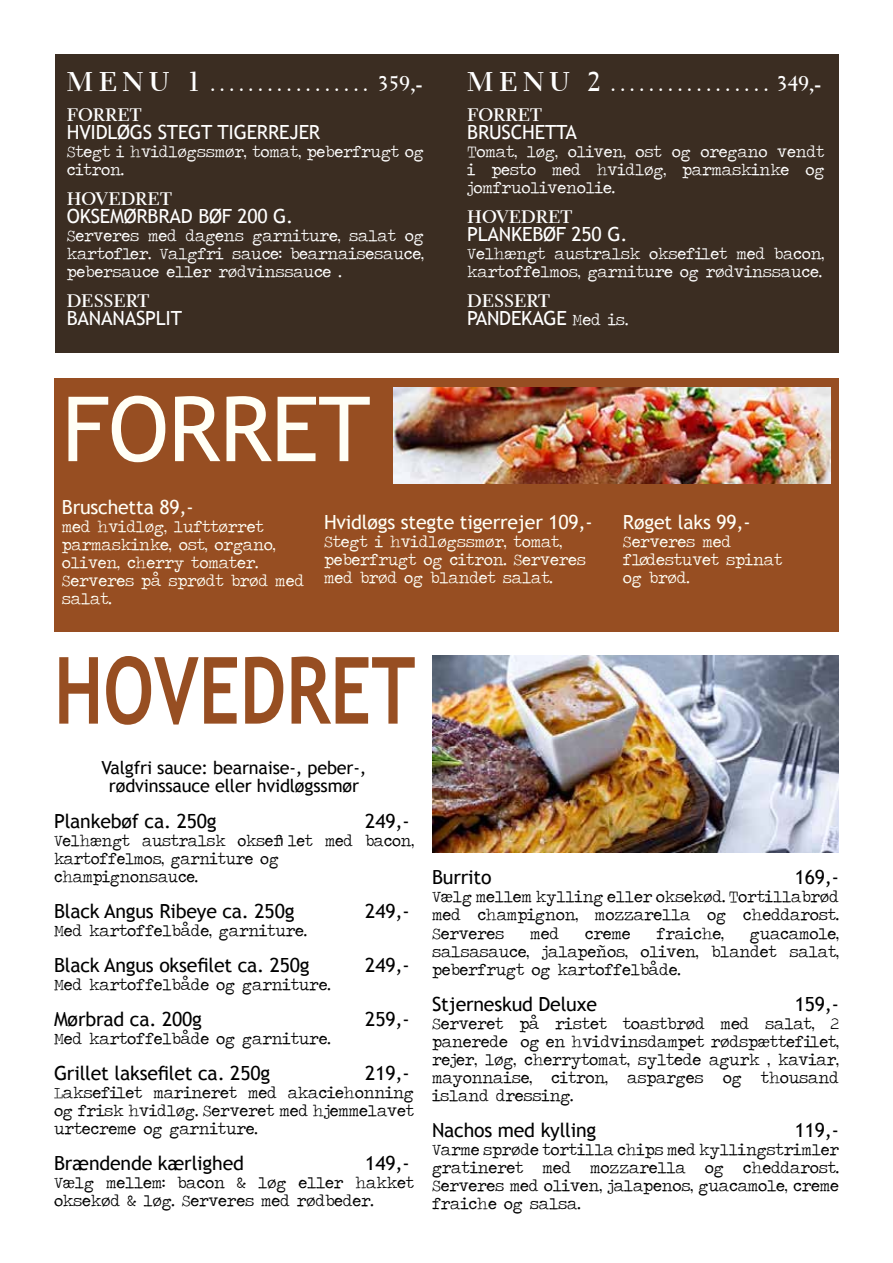
<style>
.page{position:relative;width:893px;height:1263px;background:#fff}
.page>*{position:absolute;margin:0;border:0;box-sizing:border-box;transform-origin:0 0}
.t1{font:700 92.85px "Trebuchet MS";color:#974e22;scale:.78 1}
.t2{font:90px "Trebuchet MS";letter-spacing:-.01em;color:#fffff6}
.t3{font:21px "Transitional 521 BT Bold A";color:#fff}
.t4{font:19.5px "Trebuchet MS";letter-spacing:-.01em;color:#000}
.t5{font:19.5px "Trebuchet MS";letter-spacing:-.01em;color:#fff}
.t6{font:19.5px "Trebuchet MS";letter-spacing:-.01em;color:#fffff6}
.t7{font:18px/18px "Trebuchet MS";letter-spacing:-.01em;color:#000;text-align:center}
.t8{font:18px "Transitional 521 BT Bold A";color:#fff}
.t9{font:16.5px/18px "Traveling Typewriter";letter-spacing:-.01em;color:#000;text-align:justify}
.t10{font:16.5px/18px "Traveling Typewriter";letter-spacing:-.01em;color:#fff;text-align:justify}
.t11{font:16.5px/18px "Traveling Typewriter";letter-spacing:-.01em;color:#fffff6}
.s1{font-size:27px}
.s2{font-family:"Traveling Typewriter";font-size:16.5px}
</style>
<div class="page">
<div style="left:54px;top:378px;width:785px;height:253px;background:#974e22"></div>
<div style="left:55px;top:54px;width:784px;height:298px;background:#3b2d22"></div>
<img style="left:394px;top:387px;width:437px;height:97px">
<img style="left:432px;top:655px;width:407px;height:198px">
<p class="t3" style="left:67px;top:70px;width:357px"><span class="s1">MENU 1</span> ................. 359,-</p>
<p class="t8" style="left:67px;top:103px;width:76px">FORRET</p>
<p class="t5" style="left:67px;top:120px;width:255px">HVIDLØGS STEGT TIGERREJER</p>
<p class="t10" style="left:67px;top:142px;width:359px">Stegt i hvidløgssmør, tomat, peberfrugt og citron.</p>
<p class="t8" style="left:67px;top:187px;width:107px">HOVEDRET</p>
<p class="t5" style="left:67px;top:204px;width:228px">OKSEMØRBRAD BØF 200 G.</p>
<p class="t10" style="left:67px;top:226px;width:359px">Serveres med dagens garniture, salat og kartofler. Valgfri sauce: bearnaisesauce, pebersauce eller rødvinssauce .</p>
<p class="t8" style="left:67px;top:289px;width:84px">DESSERT</p>
<p class="t5" style="left:67px;top:306px;width:117px">BANANASPLIT</p>
<p class="t3" style="left:467px;top:70px;width:356px"><span class="s1">MENU 2</span> ................. 349,-</p>
<p class="t8" style="left:467px;top:103px;width:76px">FORRET</p>
<p class="t5" style="left:467px;top:120px;width:111px">BRUSCHETTA</p>
<p class="t10" style="left:467px;top:142px;width:359px">Tomat, løg, oliven, ost og oregano vendt i pesto med hvidløg, parmaskinke og jomfruolivenolie.</p>
<p class="t8" style="left:467px;top:205px;width:107px">HOVEDRET</p>
<p class="t5" style="left:467px;top:222px;width:162px">PLANKEBØF 250 G.</p>
<p class="t10" style="left:467px;top:244px;width:359px">Velhængt australsk oksefilet med bacon, kartoffelmos, garniture og rødvinssauce.</p>
<p class="t8" style="left:467px;top:289px;width:84px">DESSERT</p>
<p class="t5" style="left:467px;top:306px;width:162px">PANDEKAGE <span class="s2">Med is.</span></p>
<h2 class="t2" style="left:62px;top:376px;width:310px">FORRET</h2>
<p class="t6" style="left:62px;top:496px;width:133px">Bruschetta 89,-</p>
<p class="t11" style="left:62px;top:517px;width:244px">med hvidløg, lufttørret parmaskinke, ost, organo, oliven, cherry tomater.<br>Serveres på sprødt brød med salat.</p>
<p class="t6" style="left:324px;top:511px;width:270px">Hvidløgs stegte tigerrejer 109,-</p>
<p class="t11" style="left:324px;top:533px;width:263px">Stegt i hvidløgssmør, tomat, peberfrugt og citron. Serveres med brød og blandet salat.</p>
<h1 class="t1" style="left:54px;top:633px;width:465px">HOVEDRET</h1>
<p class="t6" style="left:623px;top:511px;width:129px">Røget laks 99,-</p>
<p class="t11" style="left:623px;top:533px;width:161px">Serveres med flødestuvet spinat og brød.</p>
<p class="t7" style="left:102px;top:759px;width:266px">Valgfri sauce: bearnaise-, peber-, rødvinssauce eller hvidløgssmør</p>
<p class="t4" style="left:54px;top:809px;width:164px">Plankebøf ca. 250g</p>
<p class="t4" style="left:365px;top:809px;width:46px">249,-</p>
<p class="t9" style="left:54px;top:831px;width:362px;text-align:left">Velhængt australsk oksefilet med bacon, kartoffelmos, garniture og champignonsauce.</p>
<p class="t4" style="left:54px;top:899px;width:242px">Black Angus Ribeye ca. 250g</p>
<p class="t4" style="left:365px;top:899px;width:46px">249,-</p>
<p class="t9" style="left:54px;top:921px;width:255px">Med kartoffelbåde, garniture.</p>
<p class="t4" style="left:54px;top:953px;width:257px">Black Angus oksefilet ca. 250g</p>
<p class="t4" style="left:365px;top:953px;width:46px">249,-</p>
<p class="t9" style="left:54px;top:975px;width:278px">Med kartoffelbåde og garniture.</p>
<p class="t4" style="left:54px;top:1007px;width:149px">Mørbrad ca. 200g</p>
<p class="t4" style="left:365px;top:1007px;width:46px">259,-</p>
<p class="t9" style="left:54px;top:1029px;width:278px">Med kartoffelbåde og garniture.</p>
<p class="t4" style="left:54px;top:1061px;width:218px">Grillet laksefilet ca. 250g</p>
<p class="t4" style="left:365px;top:1061px;width:46px">219,-</p>
<p class="t9" style="left:54px;top:1083px;width:362px">Laksefilet marineret med akaciehonning og frisk hvidløg. Serveret med hjemmelavet urtecreme og garniture.</p>
<p class="t4" style="left:54px;top:1151px;width:191px">Brændende kærlighed</p>
<p class="t4" style="left:365px;top:1151px;width:46px">149,-</p>
<p class="t9" style="left:54px;top:1173px;width:361px">Vælg mellem: bacon &amp; løg eller hakket oksekød &amp; løg. Serveres med rødbeder.</p>
<p class="t4" style="left:432px;top:866px;width:61px">Burrito</p>
<p class="t4" style="left:795px;top:866px;width:46px">169,-</p>
<p class="t9" style="left:432px;top:888px;width:408px">Vælg mellem kylling eller oksekød. Tortillabrød med champignon, mozzarella og cheddarost• Serveres</p>
<p class="t9" style="left:530px;top:924px;width:30px">med</p>
<p class="t9" style="left:585px;top:924px;width:47px">creme</p>
<p class="t9" style="left:656px;top:924px;width:69px">fraiche,</p>
<p class="t9" style="left:432px;top:924px;width:408px;text-indent:318px">guacamole, salsasauce, jalapeños, oliven, blandet salat, peberfrugt og kartoffelbåde.</p>
<p class="t4" style="left:432px;top:992px;width:166px">Stjerneskud Deluxe</p>
<p class="t4" style="left:795px;top:992px;width:46px">159,-</p>
<p class="t9" style="left:432px;top:1014px;width:408px">Serveret på ristet toastbrød med salat, 2 panerede og en hvidvinsdampet rødspættefilet, rejer, løg, cherrytomat, syltede agurk , kaviar, mayonnaise, citron, asparges og thousand island dressing.</p>
<p class="t4" style="left:432px;top:1118px;width:166px">Nachos med kylling</p>
<p class="t4" style="left:795px;top:1118px;width:46px">119,-</p>
<p class="t9" style="left:432px;top:1140px;width:408px">Varme sprøde tortilla chips med kyllingstrimler gratineret med mozzarella og cheddarost.<br>Serveres med oliven, jalapenos, guacamole, creme fraiche og salsa.</p>
</div>
